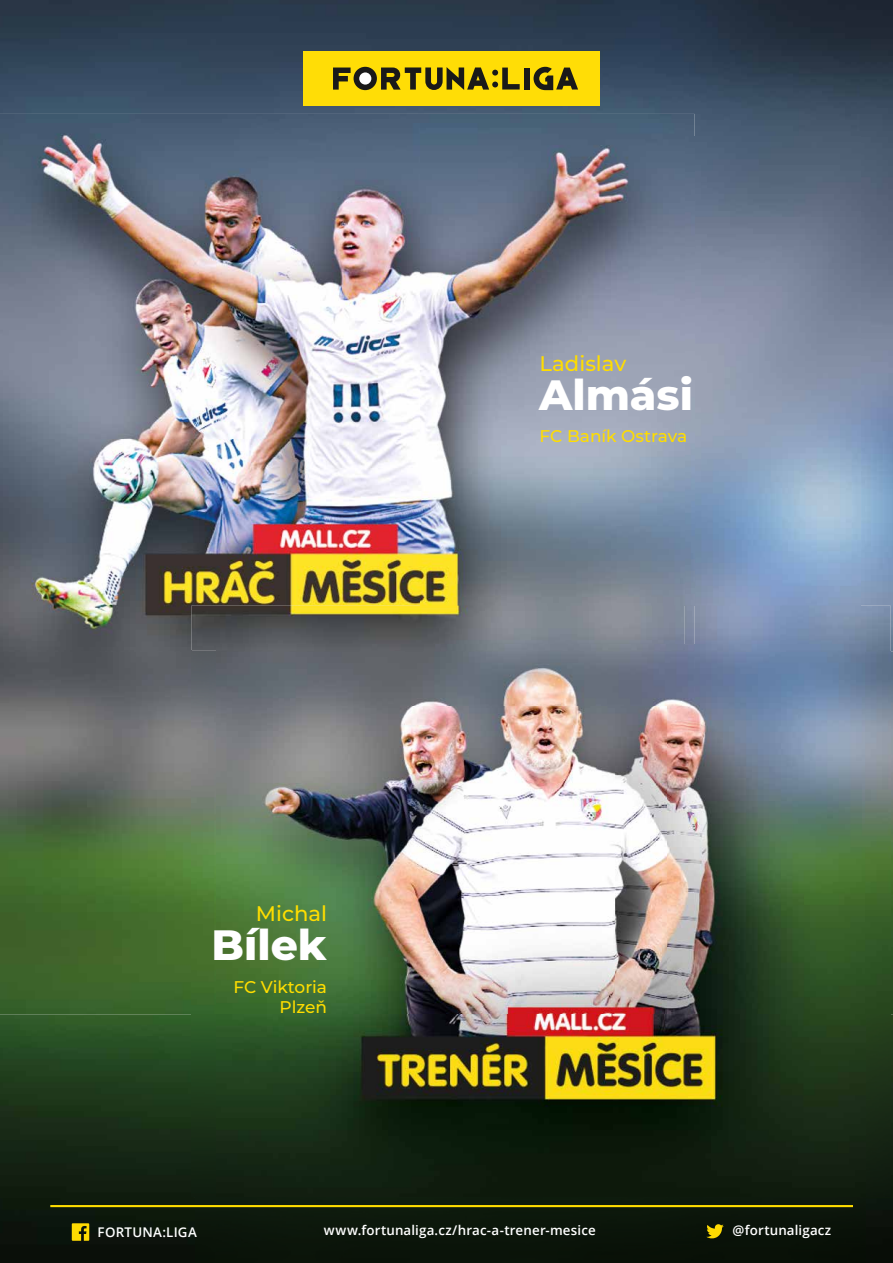
<style>
.page{position:relative;width:893px;height:1263px;background:#fff}
.page>*{position:absolute;margin:0;border:0;box-sizing:border-box;transform-origin:0 0}
.t1{font:800 42.3px "Montserrat";color:#fff}
.t2{font:500 21.15px "Montserrat";color:#fd0}
.t3{font:500 16.95px/20.4px "Montserrat";color:#fd0;text-align:right}
.t4{font:600 13.35px "Open Sans";letter-spacing:.01em;color:#fff}
</style>
<div class="page">
<img style="left:0;top:651px;width:893px;height:363px">
<img style="left:0;top:1014px;width:196px;height:249px">
<img style="left:865px;top:1014px;width:28px;height:249px">
<div style="left:196px;top:1197px;width:669px;height:66px;background:#0b150a"></div>
<img style="left:0;top:0;width:859px;height:136px">
<img style="left:859px;top:0;width:34px;height:651px">
<img style="left:694px;top:136px;width:166px;height:470px">
<img style="left:0;top:650px;width:191px;height:55px">
<div style="left:0;top:114px;width:694px;height:53px;background:#455d75"></div>
<img style="left:685px;top:167px;width:9px;height:439px">
<img style="left:0;top:123px;width:421px;height:527px">
<img style="left:421px;top:123px;width:264px;height:483px">
<img style="left:865px;top:651px;width:25px;height:546px">
<img style="left:191px;top:606px;width:699px;height:45px">
<img style="left:191px;top:651px;width:25px;height:546px">
<img style="left:191px;top:606px;width:494px;height:44px">
<img style="left:666px;top:651px;width:199px;height:363px">
<img style="left:216px;top:705px;width:450px;height:309px">
<img style="left:216px;top:1014px;width:649px;height:183px">
<img style="left:695px;top:645px;width:170px;height:6px">
<img style="left:216px;top:645px;width:479px;height:60px">
<img style="left:216px;top:645px;width:469px;height:5px">
<div style="left:303px;top:51px;width:297px;height:54px;background:#ffdd06"></div>
<svg style="left:333px;top:67px;width:187px;height:23px"></svg>
<div style="left:524px;top:68px;width:5px;height:22px;background:#191919"></div>
<svg style="left:534px;top:67px;width:44px;height:23px"></svg>
<svg style="left:72px;top:1223px;width:17px;height:18px"></svg>
<svg style="left:706px;top:1224px;width:18px;height:14px"></svg>
<hr style="left:50px;top:1205px;width:803px;height:2px;background:#fd0">
<svg style="left:0;top:1256px;width:6px;height:7px"></svg>
<h2 class="t2" style="left:540px;top:348px;width:88px">Ladislav</h2>
<h1 class="t1" style="left:539px;top:363px;width:155px">Almási</h1>
<h2 class="t2" style="left:256px;top:899px;width:73px">Michal</h2>
<h1 class="t1" style="left:212px;top:914px;width:117px">Bílek</h1>
<p class="t3" style="left:233px;top:976px;width:95px">FC Viktoria<br>Plzeň</p>
<p class="t3" style="left:540px;top:425px;width:149px">FC Baník Ostrava</p>
<p class="t4" style="left:98px;top:1223px;width:101px">FORTUNA:LIGA</p>
<p class="t4" style="left:324px;top:1221px;width:273px">www.fortunaliga.cz/hrac-a-trener-mesice</p>
<p class="t4" style="left:732px;top:1221px;width:100px">@fortunaligacz</p>
</div>
